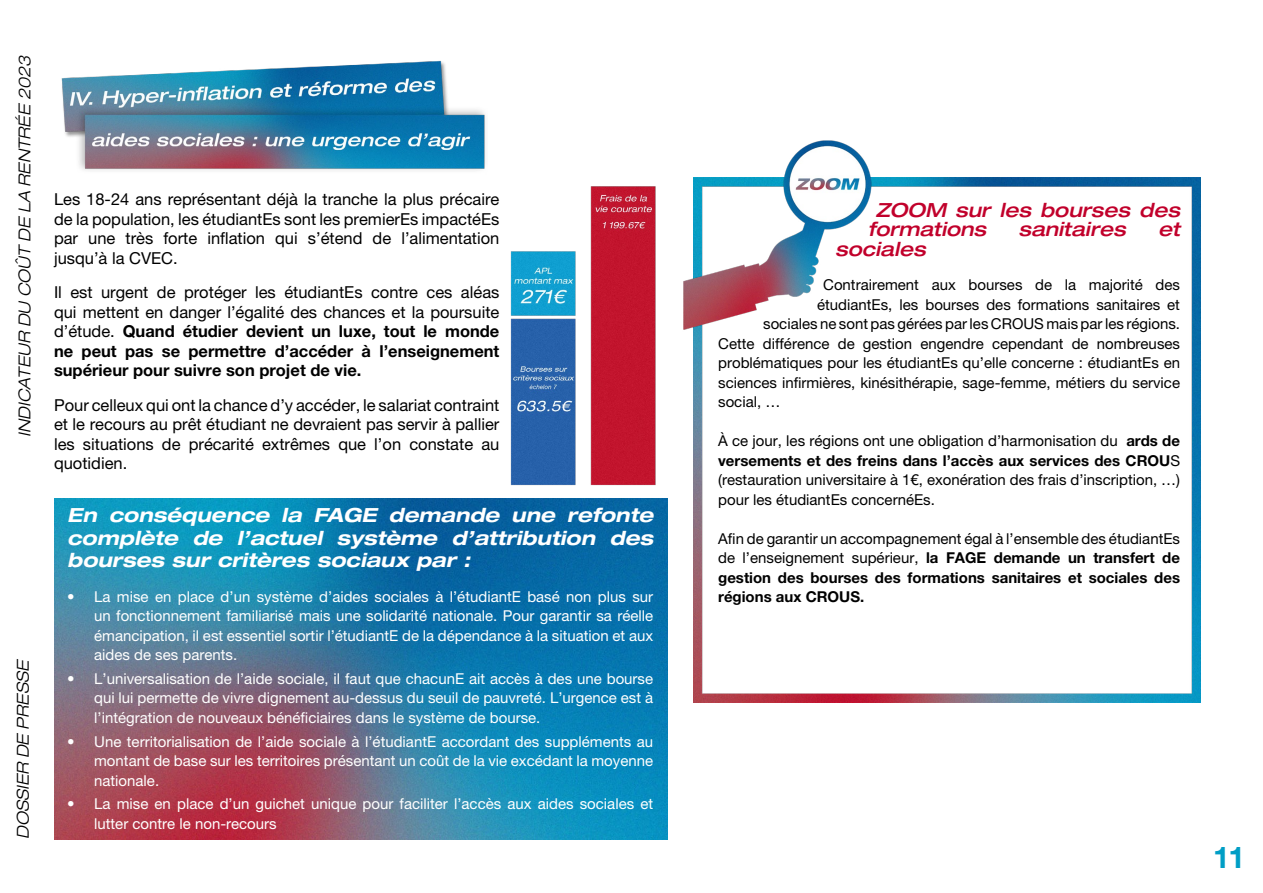
<style>
.page{position:relative;width:1263px;height:893px;background:#fff}
.page>*{position:absolute;margin:0;border:0;box-sizing:border-box;transform-origin:0 0}
.t1{font:700 30px "Helvetica Neue LT Pro";color:#009ec5}
.Texte{font:italic 700 expanded 19.5px/22.5px "Helvetica Neue LT Pro";color:#fff;text-align:justify}
.Texte-2{font:italic 500 expanded 19.5px/19.5px "Helvetica Neue LT Pro";color:#c1002b}
.Texte-3{font:16.5px/19.5px "Helvetica Neue LT Pro";color:#000;text-align:justify}
.Texte-4{font:700 16.5px/19.5px "Helvetica Neue LT Pro";color:#000;text-align:justify}
.t2{font:italic 300 expanded 16.5px "Helvetica Neue LT Pro";color:#000}
.t3{font:15px/19.5px "Helvetica Neue LT Pro";color:#fff;text-align:justify}
.Texte-5{font:15px/19.5px "Helvetica Neue LT Pro";color:#000;text-align:justify}
.Texte-6{font:700 15px/19.5px "Helvetica Neue LT Pro";color:#000;text-align:justify}
.s1{font-weight:400}
.s2{font-weight:700}
</style>
<div class="page">
<img style="left:693px;top:178px;width:507px;height:525px">
<img style="left:54px;top:498px;width:614px;height:342px">
<img style="left:61px;top:60px;width:425px;height:111px">
<img style="left:510px;top:186px;width:146px;height:300px">
<img style="left:683px;top:140px;width:192px;height:194px">
<p class="t2" style="left:15px;top:437px;width:383px;rotate:-90deg">INDICATEUR DU COÛT DE LA RENTRÉE 2023</p>
<p class="t2" style="left:13px;top:839px;width:181px;rotate:-90deg">DOSSIER DE PRESSE</p>
<p class="Texte-3" style="left:54px;top:189px;width:447px">Les 18-24 ans représentant déjà la tranche la plus précaire de la population, les étudiantEs sont les premierEs impactéEs par une très forte inflation qui s’étend de l’alimentation jusqu’à la CVEC.</p>
<p class="Texte-4" style="left:54px;top:282px;width:447px"><span class="s1">Il est urgent de protéger les étudiantEs contre ces aléas qui mettent en danger l’égalité des chances et la poursuite d’étude.</span> Quand étudier devient un luxe, tout le monde ne peut pas se permettre d’accéder à l’enseignement supérieur pour suivre son projet de vie.</p>
<p class="Texte-3" style="left:54px;top:395px;width:447px">Pour celleux qui ont la chance d’y accéder, le salariat contraint et le recours au prêt étudiant ne devraient pas servir à pallier les situations de précarité extrêmes que l’on constate au quotidien.</p>
<p class="Texte" style="left:67px;top:504px;width:587px">En conséquence la FAGE demande une refonte complète de l’actuel système d’attribution des bourses sur critères sociaux par :</p>
<p class="t3" style="left:94px;top:586px;width:560px;text-indent:-27px">• La mise en place d’un système d’aides sociales à l’étudiantE basé non plus sur un fonctionnement familiarisé mais une solidarité nationale. Pour garantir sa réelle émancipation, il est essentiel sortir l’étudiantE de la dépendance à la situation et aux aides de ses parents.</p>
<p class="t3" style="left:94px;top:668px;width:560px;text-indent:-27px">• L’universalisation de l’aide sociale, il faut que chacunE ait accès à des une bourse qui lui permette de vivre dignement au-dessus du seuil de pauvreté. L’urgence est à l’intégration de nouveaux bénéficiaires dans le système de bourse.</p>
<p class="t3" style="left:94px;top:731px;width:560px;text-indent:-27px">• Une territorialisation de l’aide sociale à l’étudiantE accordant des suppléments au montant de base sur les territoires présentant un coût de la vie excédant la moyenne nationale.</p>
<p class="t3" style="left:94px;top:794px;width:560px;text-indent:-27px">• La mise en place d’un guichet unique pour faciliter l’accès aux aides sociales et lutter contre le non-recours</p>
<p class="Texte-2" style="left:868px;top:200px;width:313px;text-indent:8px">ZOOM sur les bourses des formations</p>
<p class="Texte-2" style="left:1018px;top:220px;width:109px">sanitaires</p>
<p class="Texte-2" style="left:1158px;top:220px;width:24px">et</p>
<p class="Texte-2" style="left:835px;top:239px;width:92px">sociales</p>
<p class="Texte-5" style="left:823px;top:275px;width:358px">Contrairement aux bourses de la majorité des</p>
<p class="Texte-5" style="left:817px;top:295px;width:364px">étudiantEs, les bourses des formations sanitaires et</p>
<p class="Texte-5" style="left:763px;top:314px;width:418px">sociales ne sont pas gérées par les CROUS mais par les régions.</p>
<p class="Texte-5" style="left:718px;top:334px;width:463px">Cette différence de gestion engendre cependant de nombreuses</p>
<p class="Texte-5" style="left:718px;top:353px;width:463px">problématiques pour les étudiantEs qu’elle concerne : étudiantEs en</p>
<p class="Texte-5" style="left:718px;top:373px;width:463px">sciences infirmières, kinésithérapie, sage-femme, métiers du service</p>
<p class="Texte-5" style="left:718px;top:392px;width:64px">social, …</p>
<p class="Texte-5" style="left:718px;top:431px;width:463px">À ce jour, les régions ont une obligation d’harmonisation du <span class="s2">ards de versements et des freins dans l’accès aux services des CROU</span>S (restauration universitaire à 1€, exonération des frais d’inscription, …) pour les étudiantEs concernéEs.</p>
<p class="Texte-6" style="left:718px;top:529px;width:463px"><span class="s1">Afin de garantir un accompagnement égal à l’ensemble des étudiantEs de l’enseignement supérieur,</span> la FAGE demande un transfert de gestion des bourses des formations sanitaires et sociales des régions aux CROUS.</p>
<h1 class="t1" style="left:1213px;top:838px;width:33px">11</h1>
</div>
